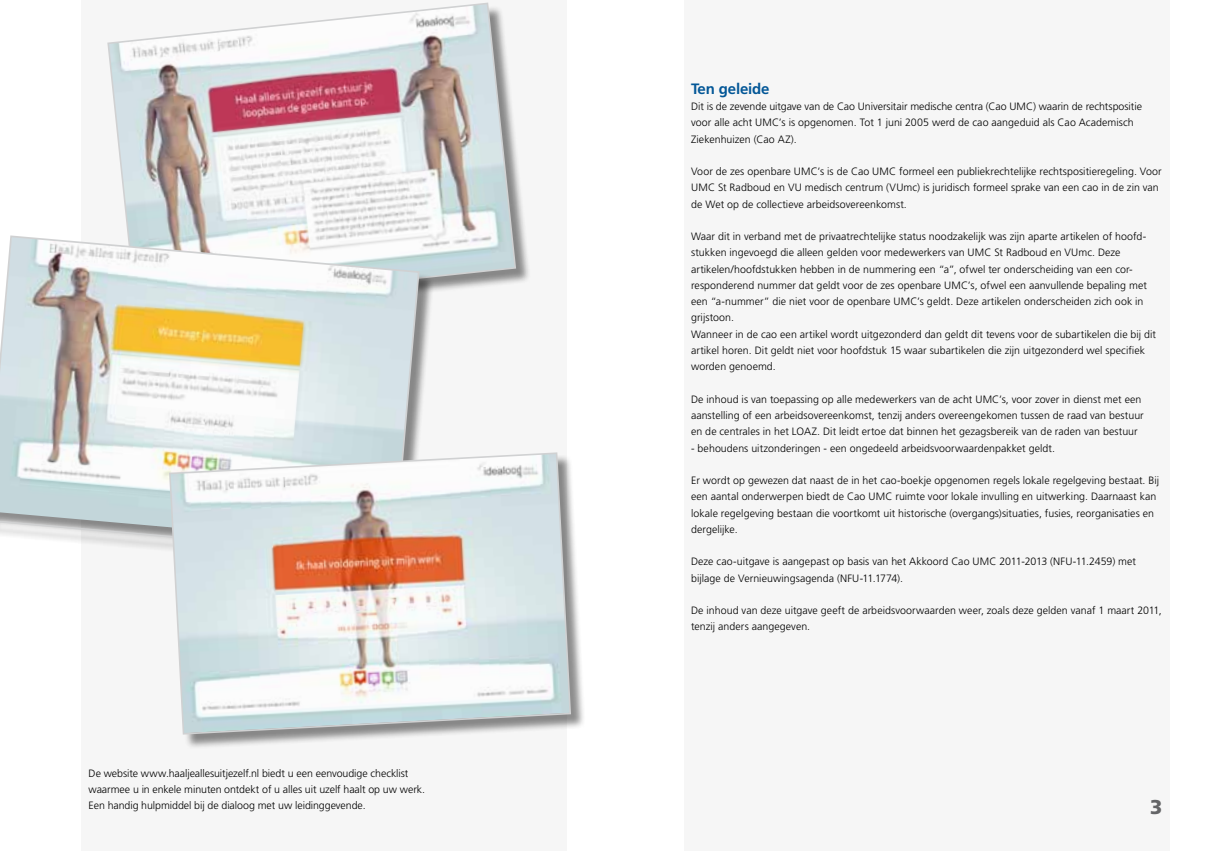
<style>
.page{position:relative;width:1205px;height:851px;background:#fff}
.page>*{position:absolute;margin:0;border:0;box-sizing:border-box;transform-origin:0 0}
.t1{font:900 20px "Frutiger LT";color:#646567}
.t2{font:700 15px "Frutiger LT";letter-spacing:-.01em;color:#035797}
.t3{font:300 10.62px/16.2px "Frutiger LT";letter-spacing:.005em;color:#000}
</style>
<div class="page">
<div style="left:81px;top:0;width:486px;height:850px;background:#f6f6f6"></div>
<div style="left:684px;top:0;width:485px;height:850px;background:#f6f6f6"></div>
<div style="left:110px;top:5px;width:421px;height:318px;background:#000;opacity:.45"></div>
<svg style="left:107px;top:2px;width:410px;height:307px"></svg>
<div style="left:0;top:238px;width:435px;height:334px;background:#000;opacity:.45"></div>
<svg style="left:0;top:234px;width:420px;height:324px"></svg>
<div style="left:171px;top:454px;width:415px;height:296px;background:#000;opacity:.45"></div>
<svg style="left:168px;top:451px;width:404px;height:284px"></svg>
<p class="t3" style="left:89px;top:765px;width:338px">De website www.haaljeallesuitjezelf.nl biedt u een eenvoudige checklist waarmee u in enkele minuten ontdekt of u alles uit uzelf haalt op uw werk.<br>Een handig hulpmiddel bij de dialoog met uw leidinggevende.</p>
<h2 class="t2" style="left:691px;top:80px;width:80px">Ten geleide</h2>
<p class="t3" style="left:691px;top:98px;width:452px">Dit is de zevende uitgave van de Cao Universitair medische centra (Cao UMC) waarin de rechtspositie voor alle acht UMC’s is opgenomen. Tot 1 juni 2005 werd de cao aangeduid als Cao Academisch<br>Ziekenhuizen (Cao AZ).</p>
<p class="t3" style="left:691px;top:163px;width:472px">Voor de zes openbare UMC’s is de Cao UMC formeel een publiekrechtelijke rechtspositieregeling. Voor<br>UMC St Radboud en VU medisch centrum (VUmc) is juridisch formeel sprake van een cao in de zin van de Wet op de collectieve arbeidsovereenkomst.</p>
<p class="t3" style="left:691px;top:228px;width:466px">Waar dit in verband met de privaatrechtelijke status noodzakelijk was zijn aparte artikelen of hoofd&shy;stukken ingevoegd die alleen gelden voor medewerkers van UMC St Radboud en VUmc. Deze artikelen/hoofdstukken hebben in de nummering een “a”, ofwel ter onderscheiding van een cor&shy;responderend nummer dat geldt voor de zes openbare UMC’s, ofwel een aanvullende bepaling met een “a-nummer” die niet voor de openbare UMC’s geldt. Deze artikelen onderscheiden zich ook in grijstoon.<br>Wanneer in de cao een artikel wordt uitgezonderd dan geldt dit tevens voor de subartikelen die bij dit artikel horen. Dit geldt niet voor hoofdstuk 15 waar subartikelen die zijn uitgezonderd wel specifiek worden genoemd.</p>
<p class="t3" style="left:691px;top:391px;width:454px">De inhoud is van toepassing op alle medewerkers van de acht UMC’s, voor zover in dienst met een aanstelling of een arbeidsovereenkomst, tenzij anders overeengekomen tussen de raad van bestuur en de centrales in het LOAZ. Dit leidt ertoe dat binnen het gezagsbereik van de raden van bestuur</p>
<p class="t3" style="left:691px;top:440px;width:365px">- behoudens uitzonderingen - een ongedeeld arbeidsvoorwaardenpakket geldt.</p>
<p class="t3" style="left:691px;top:472px;width:469px">Er wordt op gewezen dat naast de in het cao-boekje opgenomen regels lokale regelgeving bestaat. Bij een aantal onderwerpen biedt de Cao UMC ruimte voor lokale invulling en uitwerking. Daarnaast kan lokale regelgeving bestaan die voortkomt uit historische (overgangs)situaties, fusies, reorganisaties en dergelijke.</p>
<p class="t3" style="left:691px;top:553px;width:446px">Deze cao-uitgave is aangepast op basis van het Akkoord Cao UMC 2011-2013 (NFU-11.2459) met bijlage de Vernieuwingsagenda (NFU-11.1774).</p>
<p class="t3" style="left:691px;top:602px;width:472px">De inhoud van deze uitgave geeft de arbeidsvoorwaarden weer, zoals deze gelden vanaf 1 maart 2011, tenzij anders aangegeven.</p>
<h1 class="t1" style="left:1150px;top:794px;width:14px">3</h1>
</div>
